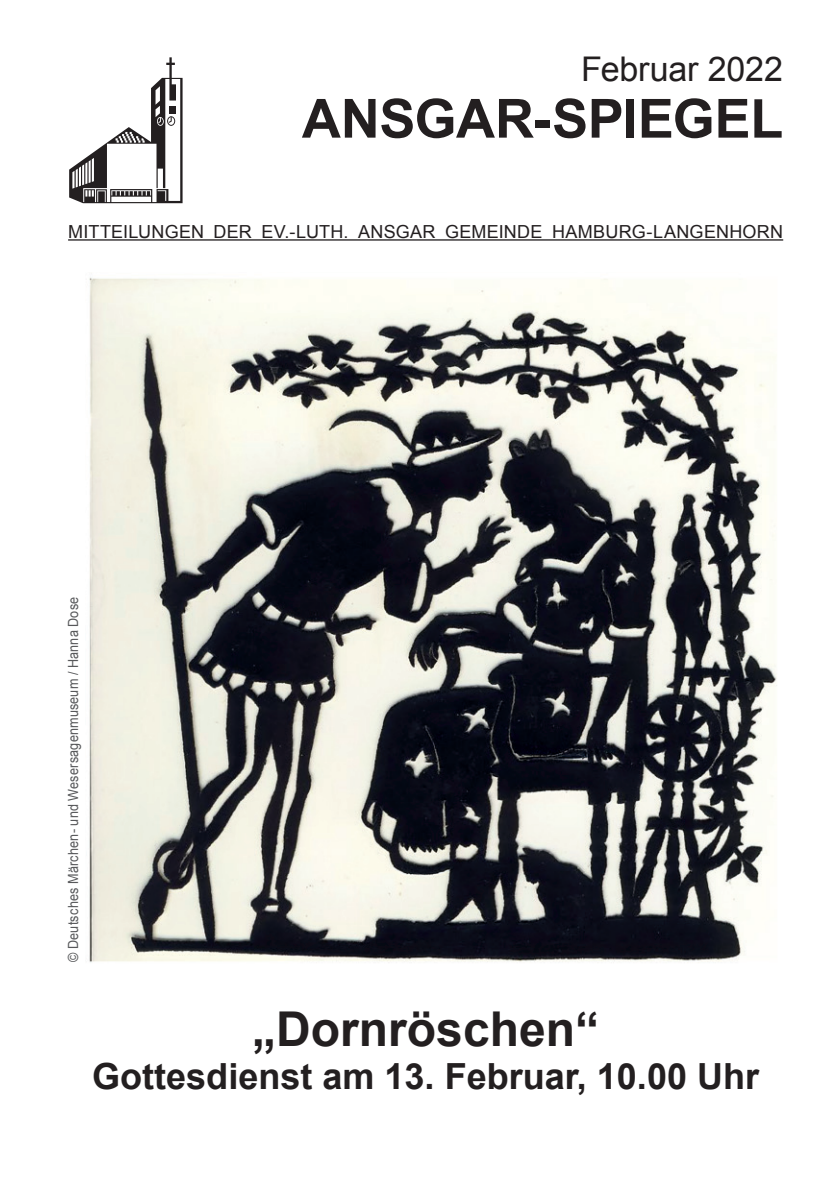
<style>
.page{position:relative;width:840px;height:1191px;background:#fff}
.page>*{position:absolute;margin:0;border:0;box-sizing:border-box;transform-origin:0 0}
.t1{font:700 54px "Arial";letter-spacing:-.01em;color:#231f20}
.t2{font:700 48px "Arial";color:#231f20}
.t3{font:700 36px "Arial";color:#231f20}
.t4{font:34px "Arial";letter-spacing:-.005em;color:#231f20}
.t5{font:18px "Arial";letter-spacing:.015em;color:#231f20}
.t6{font:14px "Arial";letter-spacing:.015em;color:#57585a;scale:.9 1}
</style>
<div class="page">
<hr style="left:68px;top:239px;width:714px;height:2px;background:#231f20">
<svg style="left:69px;top:57px;width:113px;height:146px"></svg>
<img style="left:89px;top:277px;width:688px;height:686px">
<h3 class="t4" style="left:580px;top:47px;width:203px">Februar 2022</h3>
<h1 class="t1" style="left:302px;top:83px;width:482px">ANSGAR-SPIEGEL</h1>
<p class="t5" style="left:68px;top:220px;width:716px">MITTEILUNGEN DER EV.-LUTH. ANSGAR GEMEINDE HAMBURG-LANGENHORN</p>
<p class="t6" style="left:64px;top:962px;width:407px;rotate:-90deg">© Deutsches Märchen- und Wesersagenmuseum / Hanna Dose</p>
<h2 class="t2" style="left:252px;top:997px;width:348px">„Dornröschen“</h2>
<h3 class="t3" style="left:92px;top:1052px;width:668px">Gottesdienst am 13. Februar, 10.00 Uhr</h3>
</div>
